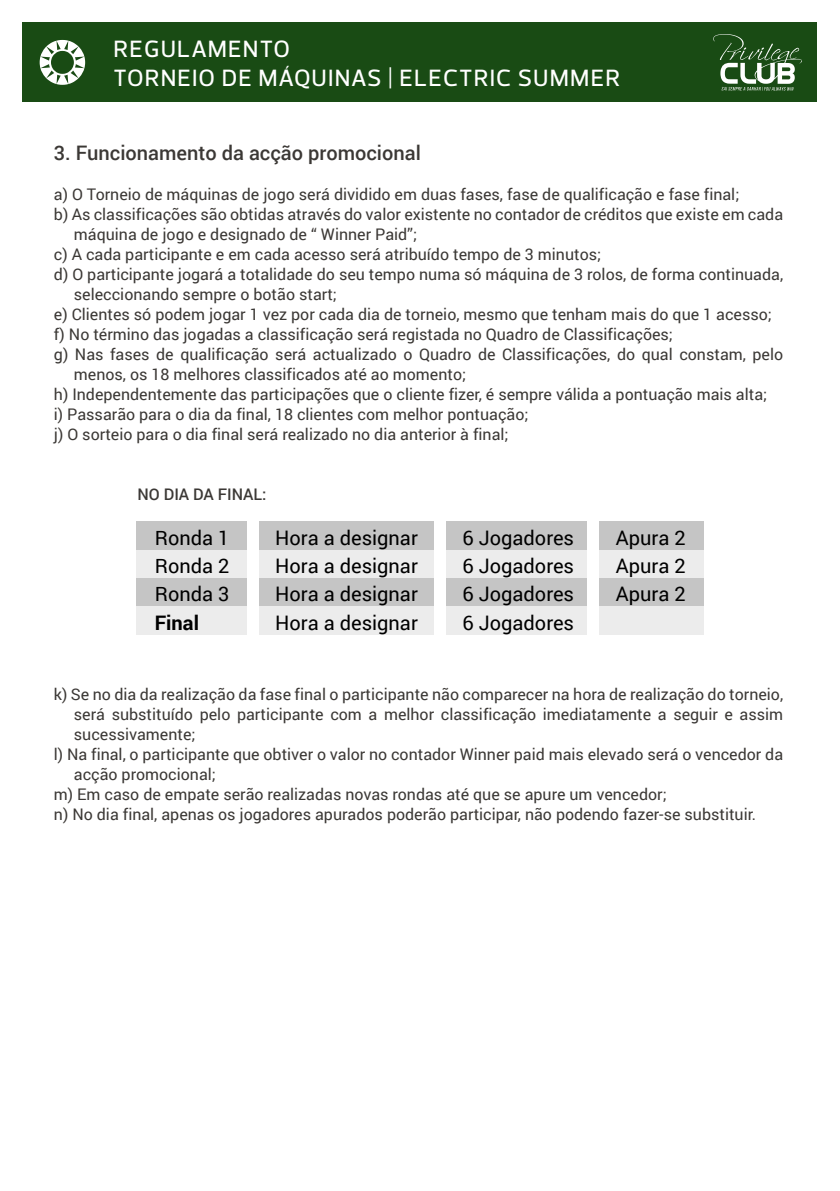
<style>
.page{position:relative;width:840px;height:1191px;background:#fff}
.page>*{position:absolute;margin:0;border:0;box-sizing:border-box;transform-origin:0 0}
.t1{font:500 24px/28.8px "Prelo";letter-spacing:.05em;color:#fff}
.t2{font:20px/28.4px "Roboto";color:#000;text-align:justify}
.t3{font:500 20px "Roboto";color:#3b3835}
.t4{font:700 20px "Roboto";color:#000}
.t5{font:16px "Roboto";color:#3b3835}
.t6{font:500 16px "Roboto";color:#3b3835}
</style>
<div class="page">
<div style="left:136px;top:522px;width:567px;height:28px;background:#c5c5c5"></div>
<div style="left:136px;top:550px;width:567px;height:28px;background:#ececec"></div>
<div style="left:136px;top:578px;width:567px;height:29px;background:#c5c5c5"></div>
<div style="left:136px;top:607px;width:567px;height:28px;background:#ececec"></div>
<div style="left:587px;top:522px;width:11px;height:113px;background:#fff"></div>
<div style="left:434px;top:522px;width:11px;height:113px;background:#fff"></div>
<div style="left:247px;top:522px;width:11px;height:113px;background:#fff"></div>
<div style="left:23px;top:23px;width:793px;height:79px;background:#194b14"></div>
<svg style="left:713px;top:34px;width:88px;height:57px"></svg>
<svg style="left:40px;top:40px;width:45px;height:45px"></svg>
<h1 class="t1" style="left:113px;top:35px;width:508px">REGULAMENTO<br>TORNEIO DE MÁQUINAS | ELECTRIC SUMMER</h1>
<p class="t3" style="left:54px;top:139px;width:368px">3. Funcionamento da acção promocional</p>
<p class="t5" style="left:54px;top:183px;width:686px">a) O Torneio de máquinas de jogo será dividido em duas fases, fase de qualificação e fase final;</p>
<p class="t5" style="left:54px;top:203px;width:730px">b) As classificações são obtidas através do valor existente no contador de créditos que existe em cada</p>
<p class="t5" style="left:74px;top:223px;width:344px">máquina de jogo e designado de “ Winner Paid”;</p>
<p class="t5" style="left:54px;top:243px;width:548px">c) A cada participante e em cada acesso será atribuído tempo de 3 minutos;</p>
<p class="t5" style="left:54px;top:263px;width:730px">d) O participante jogará a totalidade do seu tempo numa só máquina de 3 rolos, de forma continuada,</p>
<p class="t5" style="left:74px;top:283px;width:264px">seleccionando sempre o botão start;</p>
<p class="t5" style="left:54px;top:303px;width:719px">e) Clientes só podem jogar 1 vez por cada dia de torneio, mesmo que tenham mais do que 1 acesso;</p>
<p class="t5" style="left:54px;top:323px;width:620px">f) No término das jogadas a classificação será registada no Quadro de Classificações;</p>
<p class="t5" style="left:54px;top:343px;width:730px">g) Nas fases de qualificação será actualizado o Quadro de Classificações, do qual constam, pelo</p>
<p class="t5" style="left:74px;top:363px;width:393px">menos, os 18 melhores classificados até ao momento;</p>
<p class="t5" style="left:54px;top:383px;width:714px">h) Independentemente das participações que o cliente fizer, é sempre válida a pontuação mais alta;</p>
<p class="t5" style="left:54px;top:403px;width:476px">i) Passarão para o dia da final, 18 clientes com melhor pontuação;</p>
<p class="t5" style="left:54px;top:423px;width:456px">j) O sorteio para o dia final será realizado no dia anterior à final;</p>
<p class="t6" style="left:137px;top:483px;width:130px">NO DIA DA FINAL:</p>
<p class="t2" style="left:155px;top:522px;width:76px">Ronda 1<br>Ronda 2<br>Ronda 3</p>
<p class="t4" style="left:155px;top:608px;width:46px">Final</p>
<p class="t2" style="left:275px;top:522px;width:144px">Hora a designar Hora a designar Hora a designar Hora a designar</p>
<p class="t2" style="left:462px;top:522px;width:113px">6 Jogadores 6 Jogadores 6 Jogadores 6 Jogadores</p>
<p class="t2" style="left:615px;top:522px;width:71px">Apura 2<br>Apura 2<br>Apura 2</p>
<p class="t5" style="left:54px;top:683px;width:730px">k) Se no dia da realização da fase final o participante não comparecer na hora de realização do torneio,</p>
<p class="t5" style="left:74px;top:703px;width:710px">será substituído pelo participante com a melhor classificação imediatamente a seguir e assim</p>
<p class="t5" style="left:74px;top:723px;width:123px">sucessivamente;</p>
<p class="t5" style="left:54px;top:743px;width:730px">l) Na final, o participante que obtiver o valor no contador Winner paid mais elevado será o vencedor da</p>
<p class="t5" style="left:74px;top:763px;width:143px">acção promocional;</p>
<p class="t5" style="left:54px;top:783px;width:614px">m) Em caso de empate serão realizadas novas rondas até que se apure um vencedor;</p>
<p class="t5" style="left:54px;top:803px;width:703px">n) No dia final, apenas os jogadores apurados poderão participar, não podendo fazer-se substituir.</p>
</div>
